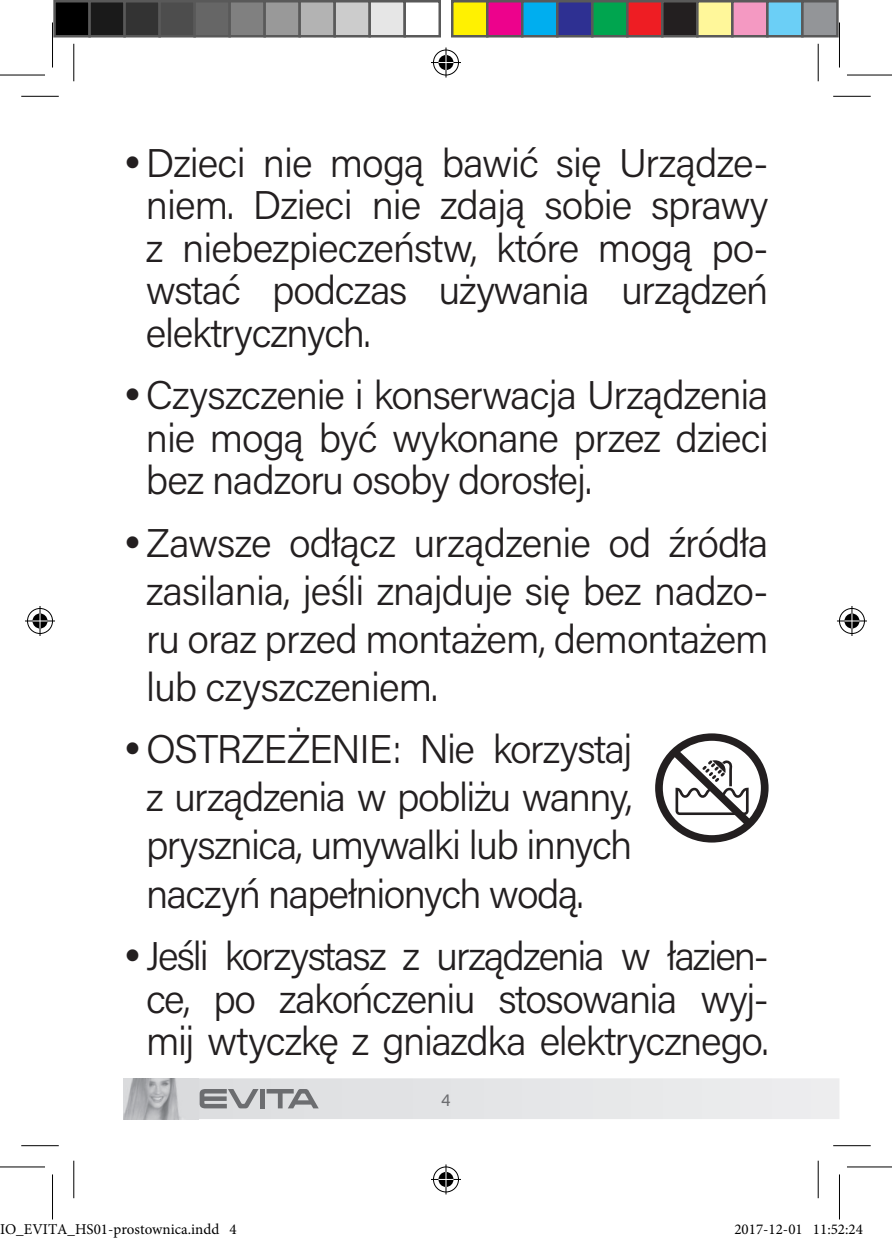
<style>
.page{position:relative;width:892px;height:1242px;background:#fff}
.page>*{position:absolute;margin:0;border:0;box-sizing:border-box;transform-origin:0 0}
.t1{font:300 40px/42.5px "Acumin Pro";letter-spacing:-.035em;color:#231f20;text-align:justify}
.t2{font:17.5px "Acumin Pro";color:#6c6d70}
.t3{font:15px "Minion Pro";color:#000}
</style>
<div class="page">
<svg style="left:123px;top:1078px;width:716px;height:40px;background:#dbdcde"></svg>
<svg style="left:655px;top:733px;width:113px;height:109px"></svg>
<hr style="left:21px;top:96px;width:38px;height:1px;background:#000">
<hr style="left:833px;top:96px;width:37px;height:1px;background:#000">
<hr style="left:21px;top:1145px;width:38px;height:1px;background:#000">
<hr style="left:833px;top:1145px;width:37px;height:1px;background:#000">
<hr style="left:73px;top:44px;width:1px;height:37px;background:#000">
<hr style="left:73px;top:1160px;width:1px;height:38px;background:#000">
<hr style="left:817px;top:44px;width:1px;height:37px;background:#000">
<hr style="left:817px;top:1160px;width:1px;height:38px;background:#000">
<svg style="left:0;top:74px;width:45px;height:1px"></svg>
<svg style="left:847px;top:74px;width:45px;height:1px"></svg>
<hr style="left:0;top:75px;width:45px;height:1px;background:#000">
<hr style="left:847px;top:75px;width:45px;height:1px;background:#000">
<hr style="left:0;top:1166px;width:45px;height:1px;background:#000">
<hr style="left:847px;top:1166px;width:45px;height:1px;background:#000">
<hr style="left:52px;top:22px;width:1px;height:45px;background:#000">
<hr style="left:52px;top:1174px;width:1px;height:45px;background:#000">
<hr style="left:839px;top:22px;width:1px;height:45px;background:#000">
<hr style="left:839px;top:1174px;width:1px;height:45px;background:#000">
<div style="left:432px;top:48px;width:28px;height:29px;border:3px solid #fff;border-radius:50%"></div>
<hr style="left:431px;top:61px;width:30px;height:3px;background:#fff">
<hr style="left:444px;top:47px;width:3px;height:30px;background:#fff">
<div style="left:437px;top:53px;width:18px;height:19px;border:3px solid #fff;border-radius:50%"></div>
<div style="left:433px;top:50px;width:26px;height:25px;border:1px solid #000;border-radius:50%"></div>
<hr style="left:431px;top:62px;width:30px;height:1px;background:#000">
<hr style="left:445px;top:47px;width:1px;height:30px;background:#000">
<svg style="left:438px;top:55px;width:15px;height:15px"></svg>
<div style="left:432px;top:1165px;width:28px;height:28px;border:3px solid #fff;border-radius:50%"></div>
<hr style="left:431px;top:1177px;width:30px;height:3px;background:#fff">
<hr style="left:444px;top:1164px;width:3px;height:30px;background:#fff">
<div style="left:437px;top:1170px;width:18px;height:18px;border:3px solid #fff;border-radius:50%"></div>
<div style="left:433px;top:1166px;width:26px;height:26px;border:1px solid #000;border-radius:50%"></div>
<hr style="left:431px;top:1178px;width:30px;height:1px;background:#000">
<hr style="left:445px;top:1164px;width:1px;height:30px;background:#000">
<svg style="left:438px;top:1171px;width:15px;height:15px"></svg>
<div style="left:26px;top:607px;width:28px;height:28px;border:3px solid #fff;border-radius:50%"></div>
<hr style="left:25px;top:619px;width:30px;height:3px;background:#fff">
<svg style="left:38px;top:606px;width:4px;height:30px"></svg>
<div style="left:31px;top:612px;width:18px;height:18px;border:3px solid #fff;border-radius:50%"></div>
<div style="left:27px;top:608px;width:26px;height:25px;border:1px solid #000;border-radius:50%"></div>
<hr style="left:25px;top:620px;width:30px;height:1px;background:#000">
<hr style="left:40px;top:606px;width:1px;height:30px;background:#000">
<svg style="left:33px;top:613px;width:15px;height:15px"></svg>
<div style="left:838px;top:607px;width:28px;height:28px;border:3px solid #fff;border-radius:50%"></div>
<hr style="left:837px;top:619px;width:30px;height:3px;background:#fff">
<hr style="left:850px;top:606px;width:3px;height:30px;background:#fff">
<div style="left:843px;top:612px;width:18px;height:18px;border:3px solid #fff;border-radius:50%"></div>
<div style="left:839px;top:608px;width:25px;height:25px;border:1px solid #000;border-radius:50%"></div>
<hr style="left:837px;top:620px;width:30px;height:1px;background:#000">
<hr style="left:851px;top:606px;width:1px;height:30px;background:#000">
<svg style="left:844px;top:613px;width:15px;height:15px"></svg>
<div style="left:55px;top:1px;width:35px;height:35px;background:#000"></div>
<div style="left:53px;top:0;width:38px;height:37px;border:2px solid #595959"></div>
<div style="left:90px;top:1px;width:35px;height:35px;background:#1a1a1a"></div>
<div style="left:88px;top:0;width:38px;height:37px;border:2px solid #595959"></div>
<div style="left:125px;top:1px;width:35px;height:35px;background:#333"></div>
<div style="left:123px;top:0;width:38px;height:37px;border:2px solid #595959"></div>
<div style="left:160px;top:1px;width:35px;height:35px;background:#4d4d4d"></div>
<div style="left:158px;top:0;width:38px;height:37px;border:2px solid #595959"></div>
<div style="left:195px;top:1px;width:35px;height:35px;background:#666"></div>
<div style="left:193px;top:0;width:38px;height:37px;border:2px solid #595959"></div>
<div style="left:230px;top:1px;width:35px;height:35px;background:#808080"></div>
<div style="left:228px;top:0;width:38px;height:37px;border:2px solid #595959"></div>
<div style="left:265px;top:1px;width:35px;height:35px;background:#999"></div>
<div style="left:263px;top:0;width:38px;height:37px;border:2px solid #595959"></div>
<div style="left:300px;top:1px;width:35px;height:35px;background:#b3b3b3"></div>
<div style="left:298px;top:0;width:38px;height:37px;border:2px solid #595959"></div>
<div style="left:335px;top:1px;width:35px;height:35px;background:#ccc"></div>
<div style="left:333px;top:0;width:38px;height:37px;border:2px solid #595959"></div>
<div style="left:370px;top:1px;width:35px;height:35px;background:#e6e6e6"></div>
<div style="left:368px;top:0;width:38px;height:37px;border:2px solid #595959"></div>
<div style="left:403px;top:0;width:38px;height:37px;border:2px solid #595959"></div>
<div style="left:452px;top:1px;width:35px;height:35px;background:#fff101"></div>
<div style="left:451px;top:0;width:37px;height:37px;border:2px solid #595959"></div>
<div style="left:487px;top:1px;width:35px;height:35px;background:#ed028c"></div>
<div style="left:486px;top:0;width:37px;height:37px;border:2px solid #595959"></div>
<div style="left:522px;top:1px;width:35px;height:35px;background:#00aeef"></div>
<div style="left:521px;top:0;width:37px;height:37px;border:2px solid #595959"></div>
<div style="left:557px;top:1px;width:35px;height:35px;background:#2e3092"></div>
<div style="left:556px;top:0;width:37px;height:37px;border:2px solid #595959"></div>
<div style="left:592px;top:1px;width:35px;height:35px;background:#00a54f"></div>
<div style="left:591px;top:0;width:37px;height:37px;border:2px solid #595959"></div>
<div style="left:627px;top:1px;width:35px;height:35px;background:#ee1d23"></div>
<div style="left:626px;top:0;width:37px;height:37px;border:2px solid #595959"></div>
<div style="left:662px;top:1px;width:35px;height:35px;background:#231f20"></div>
<div style="left:661px;top:0;width:37px;height:37px;border:2px solid #595959"></div>
<div style="left:697px;top:1px;width:35px;height:35px;background:#fff79a"></div>
<div style="left:696px;top:0;width:37px;height:37px;border:2px solid #595959"></div>
<div style="left:732px;top:1px;width:35px;height:35px;background:#f499c2"></div>
<div style="left:731px;top:0;width:37px;height:37px;border:2px solid #595959"></div>
<div style="left:767px;top:1px;width:35px;height:35px;background:#6bcff6"></div>
<div style="left:766px;top:0;width:37px;height:37px;border:2px solid #595959"></div>
<div style="left:802px;top:1px;width:35px;height:35px;background:#939598"></div>
<div style="left:801px;top:0;width:37px;height:37px;border:2px solid #595959"></div>
<div style="left:94px;top:1224px;width:7px;height:11px;border:1px solid #fff;border-radius:50%"></div>
<div style="left:95px;top:1224px;width:5px;height:10px;border:1px solid #fff;border-radius:50%"></div>
<div style="left:741px;top:1224px;width:7px;height:11px;border:1px solid #fff;border-radius:50%"></div>
<div style="left:743px;top:1224px;width:4px;height:10px;border:1px solid #fff;border-radius:50%"></div>
<div style="left:788px;top:1224px;width:7px;height:11px;border:1px solid #fff;border-radius:50%"></div>
<div style="left:789px;top:1224px;width:5px;height:10px;border:1px solid #fff;border-radius:50%"></div>
<p class="t1" style="left:146px;top:140px;width:624px;text-indent:-23px">• Dzieci nie mogą bawić się Urządze&shy;niem. Dzieci nie zdają sobie sprawy z niebezpieczeństw, które mogą po&shy;wstać podczas używania urządzeń elektrycznych.</p>
<p class="t1" style="left:146px;top:372px;width:624px;text-indent:-23px">• Czyszczenie i konserwacja Urządzenia nie mogą być wykonane przez dzieci bez nadzoru osoby dorosłej.</p>
<p class="t1" style="left:146px;top:517px;width:624px;line-height:48px;text-indent:-23px">• Zawsze odłącz urządzenie od źródła zasilania, jeśli znajduje się bez nadzo&shy;ru oraz przed montażem, demontażem lub czyszczeniem.</p>
<p class="t1" style="left:146px;top:723px;width:488px;line-height:48px;text-indent:-23px">• OSTRZEŻENIE: Nie korzystaj z urządzenia w pobliżu wanny, prysznica, umywalki lub innych naczyń napełnionych wodą.</p>
<p class="t1" style="left:124px;top:933px;width:646px;text-align:center">• Jeśli korzystasz z urządzenia w łazien&shy;ce, po zakończeniu stosowania wyj&shy;mij wtyczkę z gniazdka elektrycznego.</p>
<p class="t2" style="left:441px;top:1087px;width:11px">4</p>
<p class="t3" style="left:0;top:1219px;width:238px">IO_EVITA_HS01-prostownica.indd 4</p>
<p class="t3" style="left:734px;top:1219px;width:130px">2017-12-01 11:52:24</p>
</div>
